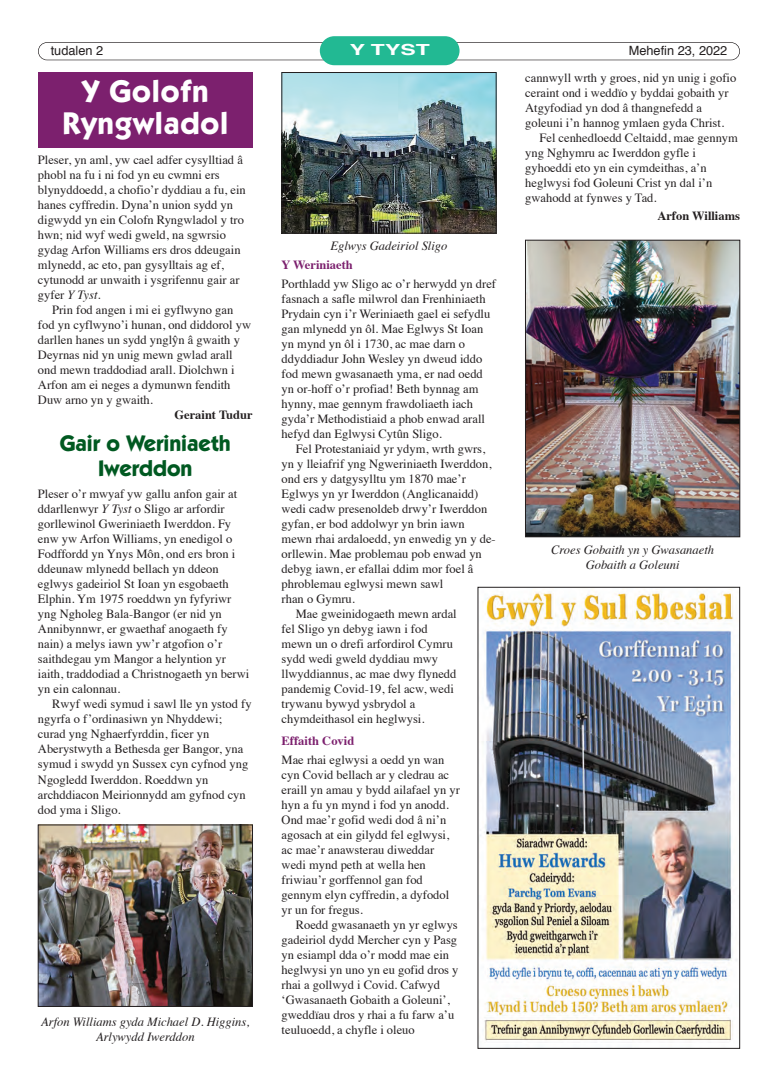
<style>
.page{position:relative;width:778px;height:1074px;background:#fff}
.page>*{position:absolute;margin:0;border:0;box-sizing:border-box;transform-origin:0 0}
.t1{font:700 31.25px/31.2px "Kabel IT Cby BT";letter-spacing:.025em;color:#fff;text-align:center}
.t2{font:700 22.5px/25px "Kabel IT Cby BT";color:#005921;text-align:center}
.t3{font:700 15.25px "Helvetica";color:#fff;scale:1.5 1}
.t4{font:12.75px "Helvetica";color:#231f20}
.t5{font:12.5px/15px "Times";color:#231f20}
.t6{font:italic 12.5px/15px "Times";color:#231f20;text-align:center}
.t7{font:700 12.5px "Times";color:#231f20}
.t8{font:700 12.5px "Times";color:#7c206e}
.s1{font-style:italic}
</style>
<div class="page">
<div style="left:38px;top:42px;width:701px;height:18px;border:1px solid #231f20;border-radius:9px"></div>
<div style="left:319px;top:36px;width:140px;height:29px;background:#22b993;border-radius:15px"></div>
<div style="left:38px;top:72px;width:214px;height:75px;background:#7c206e"></div>
<img style="left:40px;top:826px;width:210px;height:178px">
<div style="left:38px;top:824px;width:214px;height:182px;border:1px solid #231f20"></div>
<img style="left:283px;top:74px;width:211px;height:157px">
<div style="left:281px;top:72px;width:215px;height:161px;border:1px solid #231f20"></div>
<img style="left:527px;top:242px;width:210px;height:293px">
<div style="left:525px;top:240px;width:214px;height:297px;border:1px solid #231f20"></div>
<img style="left:480px;top:589px;width:257px;height:452px">
<p class="t4" style="left:51px;top:45px;width:54px">tudalen 2</p>
<p class="t3" style="left:349px;top:44px;width:55px">Y TYST</p>
<p class="t4" style="left:628px;top:45px;width:100px">Mehefin 23, 2022</p>
<p class="t1" style="left:62px;top:76px;width:167px">Y Golofn<br>Ryngwladol</p>
<p class="t5" style="left:38px;top:153px;width:209px">Pleser, yn aml, yw cael adfer cysylltiad â phobl na fu i ni fod yn eu cwmni ers blynyddoedd, a chofio’r dyddiau a fu, ein hanes cyffredin. Dyna’n union sydd yn digwydd yn ein Colofn Ryngwladol y tro hwn; nid wyf wedi gweld, na sgwrsio gydag Arfon Williams ers dros ddeugain mlynedd, ac eto, pan gysylltais ag ef, cytunodd ar unwaith i ysgrifennu gair ar gyfer <span class="s1">Y Tyst</span>.</p>
<p class="t5" style="left:38px;top:303px;width:214px;text-indent:14px">Prin fod angen i mi ei gyflwyno gan fod yn cyflwyno’i hunan, ond diddorol yw darllen hanes un sydd ynglŷn â gwaith y Deyrnas nid yn unig mewn gwlad arall ond mewn traddodiad arall. Diolchwn i Arfon am ei neges a dymunwn fendith Duw arno yn y gwaith.</p>
<p class="t7" style="left:174px;top:410px;width:80px">Geraint Tudur</p>
<p class="t2" style="left:60px;top:431px;width:172px">Gair o Weriniaeth<br>Iwerddon</p>
<p class="t5" style="left:38px;top:487px;width:213px">Pleser o’r mwyaf yw gallu anfon gair at ddarllenwyr <span class="s1">Y Tyst</span> o Sligo ar arfordir gorllewinol Gweriniaeth Iwerddon. Fy enw yw Arfon Williams, yn enedigol o Fodffordd yn Ynys Môn, ond ers bron i ddeunaw mlynedd bellach yn ddeon eglwys gadeiriol St Ioan yn esgobaeth Elphin. Ym 1975 roeddwn yn fyfyriwr yng Ngholeg Bala-Bangor (er nid yn Annibynnwr, er gwaethaf anogaeth fy nain) a melys iawn yw’r atgofion o’r saithdegau ym Mangor a helyntion yr iaith, traddodiad a Christnogaeth yn berwi yn ein calonnau.</p>
<p class="t5" style="left:38px;top:697px;width:215px;text-indent:14px">Rwyf wedi symud i sawl lle yn ystod fy ngyrfa o f’ordinasiwn yn Nhyddewi; curad yng Nghaerfyrddin, ficer yn Aberystwyth a Bethesda ger Bangor, yna symud i swydd yn Sussex cyn cyfnod yng Ngogledd Iwerddon. Roeddwn yn archddiacon Meirionnydd am gyfnod cyn dod yma i Sligo.</p>
<p class="t6" style="left:41px;top:1015px;width:209px">Arfon Williams gyda Michael D. Higgins,<br>Arlywydd Iwerddon</p>
<p class="t6" style="left:330px;top:240px;width:118px">Eglwys Gadeiriol Sligo</p>
<p class="t8" style="left:281px;top:260px;width:73px">Y Weriniaeth</p>
<p class="t5" style="left:281px;top:277px;width:216px">Porthladd yw Sligo ac o’r herwydd yn dref fasnach a safle milwrol dan Frenhiniaeth Prydain cyn i’r Weriniaeth gael ei sefydlu gan mlynedd yn ôl. Mae Eglwys St Ioan yn mynd yn ôl i 1730, ac mae darn o ddyddiadur John Wesley yn dweud iddo fod mewn gwasanaeth yma, er nad oedd yn or-hoff o’r profiad! Beth bynnag am hynny, mae gennym frawdoliaeth iach gyda’r Methodistiaid a phob enwad arall hefyd dan Eglwysi Cytûn Sligo.</p>
<p class="t5" style="left:281px;top:442px;width:215px;text-indent:14px">Fel Protestaniaid yr ydym, wrth gwrs, yn y lleiafrif yng Ngweriniaeth Iwerddon, ond ers y datgysylltu ym 1870 mae’r Eglwys yn yr Iwerddon (Anglicanaidd) wedi cadw presenoldeb drwy’r Iwerddon gyfan, er bod addolwyr yn brin iawn mewn rhai ardaloedd, yn enwedig yn y de&shy;orllewin. Mae problemau pob enwad yn debyg iawn, er efallai ddim mor foel â phroblemau eglwysi mewn sawl<br>rhan o Gymru.</p>
<p class="t5" style="left:281px;top:607px;width:176px;text-indent:14px">Mae gweinidogaeth mewn ardal fel Sligo yn debyg iawn i fod mewn un o drefi arfordirol Cymru sydd wedi gweld dyddiau mwy llwyddiannus, ac mae dwy flynedd pandemig Covid-19, fel acw, wedi trywanu bywyd ysbrydol a chymdeithasol ein heglwysi.</p>
<p class="t8" style="left:281px;top:735px;width:74px">Effaith Covid</p>
<p class="t5" style="left:281px;top:753px;width:180px">Mae rhai eglwysi a oedd yn wan cyn Covid bellach ar y cledrau ac eraill yn amau y bydd ailafael yn yr hyn a fu yn mynd i fod yn anodd.<br>Ond mae’r gofid wedi dod â ni’n agosach at ein gilydd fel eglwysi, ac mae’r anawsterau diweddar wedi mynd peth at wella hen friwiau’r gorffennol gan fod gennym elyn cyffredin, a dyfodol yr un for fregus.</p>
<p class="t5" style="left:281px;top:918px;width:178px;text-indent:14px">Roedd gwasanaeth yn yr eglwys gadeiriol dydd Mercher cyn y Pasg yn esiampl dda o’r modd mae ein heglwysi yn uno yn eu gofid dros y rhai a gollwyd i Covid. Cafwyd ‘Gwasanaeth Gobaith a Goleuni’, gweddïau dros y rhai a fu farw a’u teuluoedd, a chyfle i oleuo</p>
<p class="t5" style="left:525px;top:71px;width:212px">cannwyll wrth y groes, nid yn unig i gofio ceraint ond i weddïo y byddai gobaith yr Atgyfodiad yn dod â thangnefedd a goleuni i’n hannog ymlaen gyda Christ.</p>
<p class="t5" style="left:525px;top:131px;width:214px;text-indent:14px">Fel cenhedloedd Celtaidd, mae gennym yng Nghymru ac Iwerddon gyfle i gyhoeddi eto yn ein cymdeithas, a’n heglwysi fod Goleuni Crist yn dal i’n gwahodd at fynwes y Tad.</p>
<p class="t7" style="left:657px;top:211px;width:84px">Arfon Williams</p>
<p class="t6" style="left:551px;top:543px;width:164px">Croes Gobaith yn y Gwasanaeth<br>Gobaith a Goleuni</p>
</div>
